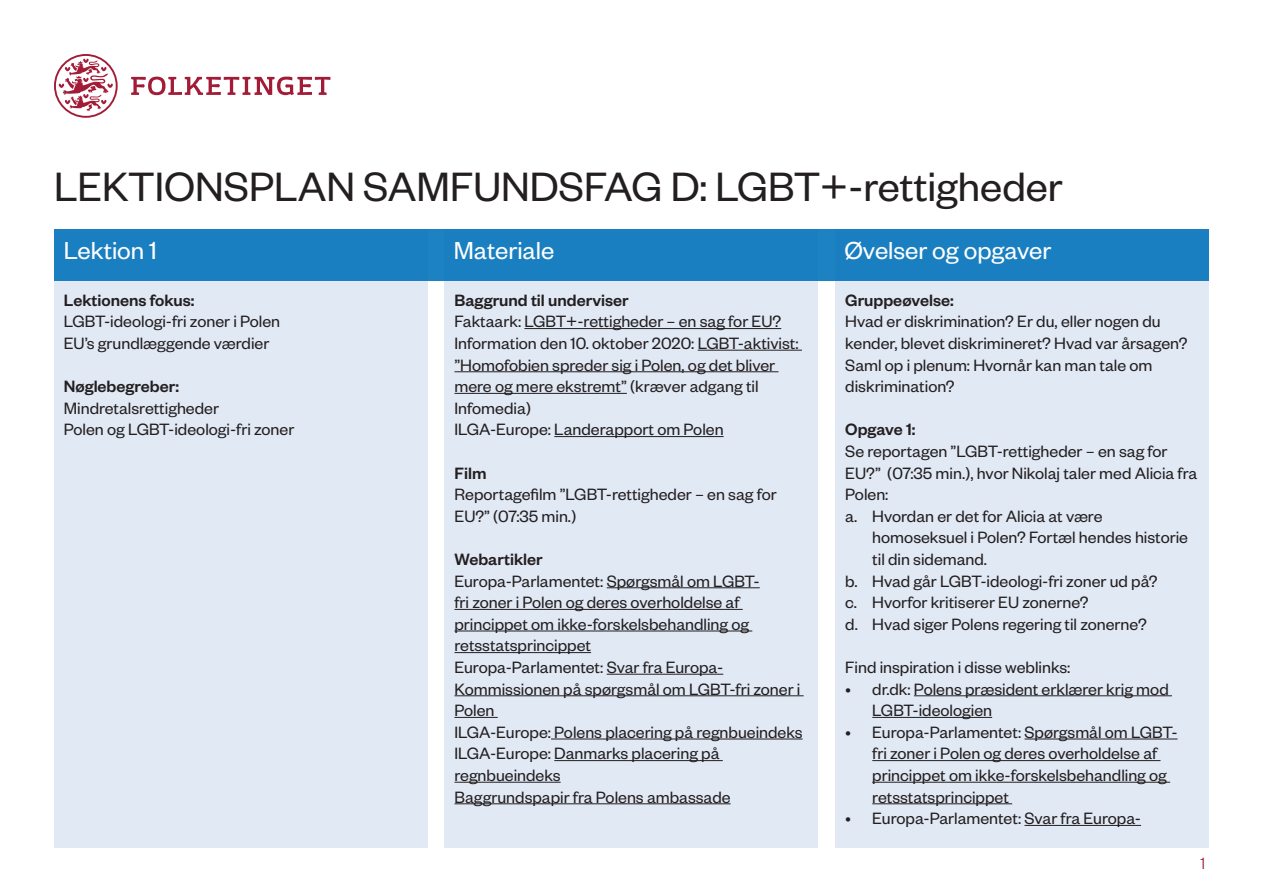
<style>
.page{position:relative;width:1263px;height:893px;background:#fff}
.page>*{position:absolute;margin:0;border:0;box-sizing:border-box;transform-origin:0 0}
.t1{font:45px "Founders Grotesk";color:#231f20}
.t2{font:27px "Founders Grotesk";color:#fff}
.Afsnitsformat_1{font:18px/21.6px "Founders Grotesk";color:#231f20}
.t3{font:500 18px "Founders Grotesk";color:#231f20}
.t4{font:300 18px "Founders Grotesk";color:#a31c37}
</style>
<div class="page">
<div style="left:54px;top:230px;width:373px;height:618px;background:#e1e9f5"></div>
<div style="left:445px;top:230px;width:373px;height:618px;background:#e1e9f5"></div>
<div style="left:836px;top:230px;width:373px;height:618px;background:#e1e9f5"></div>
<svg style="left:131px;top:77px;width:199px;height:18px"></svg>
<svg style="left:54px;top:54px;width:64px;height:64px"></svg>
<div style="left:54px;top:230px;width:1155px;height:51px;background:#197fc0"></div>
<hr style="left:524px;top:328px;width:257px;height:1px;background:#231f20">
<hr style="left:698px;top:350px;width:104px;height:1px;background:#231f20">
<hr style="left:454px;top:371px;width:324px;height:1px;background:#231f20">
<hr style="left:454px;top:393px;width:173px;height:1px;background:#231f20">
<hr style="left:554px;top:436px;width:170px;height:1px;background:#231f20">
<hr style="left:607px;top:587px;width:153px;height:1px;background:#231f20">
<hr style="left:454px;top:609px;width:289px;height:1px;background:#231f20">
<hr style="left:454px;top:631px;width:298px;height:1px;background:#231f20">
<hr style="left:454px;top:652px;width:137px;height:1px;background:#231f20">
<hr style="left:607px;top:674px;width:116px;height:1px;background:#231f20">
<hr style="left:454px;top:695px;width:350px;height:1px;background:#231f20">
<hr style="left:454px;top:717px;width:44px;height:1px;background:#231f20">
<hr style="left:551px;top:739px;width:252px;height:1px;background:#231f20">
<hr style="left:554px;top:760px;width:169px;height:1px;background:#231f20">
<hr style="left:454px;top:782px;width:107px;height:1px;background:#231f20">
<hr style="left:454px;top:803px;width:277px;height:1px;background:#231f20">
<hr style="left:914px;top:695px;width:258px;height:1px;background:#231f20">
<hr style="left:872px;top:717px;width:120px;height:1px;background:#231f20">
<hr style="left:1024px;top:739px;width:153px;height:1px;background:#231f20">
<hr style="left:872px;top:760px;width:288px;height:1px;background:#231f20">
<hr style="left:872px;top:782px;width:298px;height:1px;background:#231f20">
<hr style="left:872px;top:803px;width:140px;height:1px;background:#231f20">
<hr style="left:1024px;top:825px;width:117px;height:1px;background:#231f20">
<h1 class="t1" style="left:54px;top:159px;width:1010px">LEKTIONSPLAN SAMFUNDSFAG D: LGBT+-rettigheder</h1>
<h2 class="t2" style="left:64px;top:234px;width:95px">Lektion 1</h2>
<h2 class="t2" style="left:454px;top:234px;width:102px">Materiale</h2>
<h2 class="t2" style="left:844px;top:234px;width:209px">Øvelser og opgaver</h2>
<p class="t3" style="left:64px;top:289px;width:132px">Lektionens fokus:</p>
<p class="Afsnitsformat_1" style="left:64px;top:310px;width:218px">LGBT-ideologi-fri zoner i Polen</p>
<p class="Afsnitsformat_1" style="left:64px;top:331px;width:207px">EU’s grundlæggende værdier</p>
<p class="t3" style="left:64px;top:375px;width:117px">Nøglebegreber:</p>
<p class="Afsnitsformat_1" style="left:64px;top:396px;width:157px">Mindretalsrettigheder</p>
<p class="Afsnitsformat_1" style="left:64px;top:418px;width:232px">Polen og LGBT-ideologi-fri zoner</p>
<p class="t3" style="left:454px;top:289px;width:176px">Baggrund til underviser</p>
<p class="Afsnitsformat_1" style="left:454px;top:310px;width:346px">Faktaark: LGBT+-rettigheder – en sag for EU?<br>Information den 10. oktober 2020: LGBT-aktivist: ”Homofobien spreder sig i Polen, og det bliver mere og mere ekstremt” (kræver adgang til Infomedia)</p>
<p class="Afsnitsformat_1" style="left:454px;top:418px;width:271px">ILGA-Europe: Landerapport om Polen</p>
<p class="t3" style="left:454px;top:461px;width:33px">Film</p>
<p class="Afsnitsformat_1" style="left:454px;top:483px;width:324px">Reportagefilm ”LGBT-rettigheder – en sag for<br>EU?” (07:35 min.)</p>
<p class="t3" style="left:454px;top:548px;width:90px">Webartikler</p>
<p class="Afsnitsformat_1" style="left:454px;top:569px;width:307px">Europa-Parlamentet: Spørgsmål om LGBT&shy;fri zoner i Polen og deres overholdelse af princippet om ikke-forskelsbehandling og retsstatsprincippet</p>
<p class="Afsnitsformat_1" style="left:454px;top:655px;width:347px">Europa-Parlamentet: Svar fra Europa-<br>Kommissionen på spørgsmål om LGBT-fri zoner i<br>Polen</p>
<p class="Afsnitsformat_1" style="left:454px;top:720px;width:350px">ILGA-Europe: Polens placering på regnbueindeks</p>
<p class="Afsnitsformat_1" style="left:454px;top:742px;width:267px">ILGA-Europe: Danmarks placering på regnbueindeks</p>
<p class="Afsnitsformat_1" style="left:454px;top:785px;width:278px">Baggrundspapir fra Polens ambassade</p>
<p class="t3" style="left:845px;top:289px;width:110px">Gruppeøvelse:</p>
<p class="Afsnitsformat_1" style="left:845px;top:310px;width:344px">Hvad er diskrimination? Er du, eller nogen du kender, blevet diskrimineret? Hvad var årsagen?</p>
<p class="Afsnitsformat_1" style="left:845px;top:353px;width:309px">Saml op i plenum: Hvornår kan man tale om diskrimination?</p>
<p class="t3" style="left:845px;top:418px;width:72px">Opgave 1:</p>
<p class="Afsnitsformat_1" style="left:845px;top:439px;width:354px">Se reportagen ”LGBT-rettigheder – en sag for<br>EU?” (07:35 min.), hvor Nikolaj taler med Alicia fra<br>Polen:</p>
<p class="Afsnitsformat_1" style="left:872px;top:504px;width:317px;text-indent:-27px">a. Hvordan er det for Alicia at være homoseksuel i Polen? Fortæl hendes historie til din sidemand.</p>
<p class="Afsnitsformat_1" style="left:845px;top:569px;width:314px">b. Hvad går LGBT-ideologi-fri zoner ud på?</p>
<p class="Afsnitsformat_1" style="left:845px;top:591px;width:245px">c. Hvorfor kritiserer EU zonerne?</p>
<p class="Afsnitsformat_1" style="left:845px;top:612px;width:303px">d. Hvad siger Polens regering til zonerne?</p>
<p class="Afsnitsformat_1" style="left:845px;top:655px;width:227px">Find inspiration i disse weblinks:</p>
<p class="Afsnitsformat_1" style="left:872px;top:677px;width:298px;text-indent:-27px">• dr.dk: Polens præsident erklærer krig mod<br>LGBT-ideologien</p>
<p class="Afsnitsformat_1" style="left:872px;top:720px;width:307px;text-indent:-27px">• Europa-Parlamentet: Spørgsmål om LGBT&shy;fri zoner i Polen og deres overholdelse af princippet om ikke-forskelsbehandling og retsstatsprincippet</p>
<p class="Afsnitsformat_1" style="left:845px;top:807px;width:297px">• Europa-Parlamentet: Svar fra Europa-</p>
<p class="t4" style="left:1200px;top:852px;width:6px">1</p>
</div>
